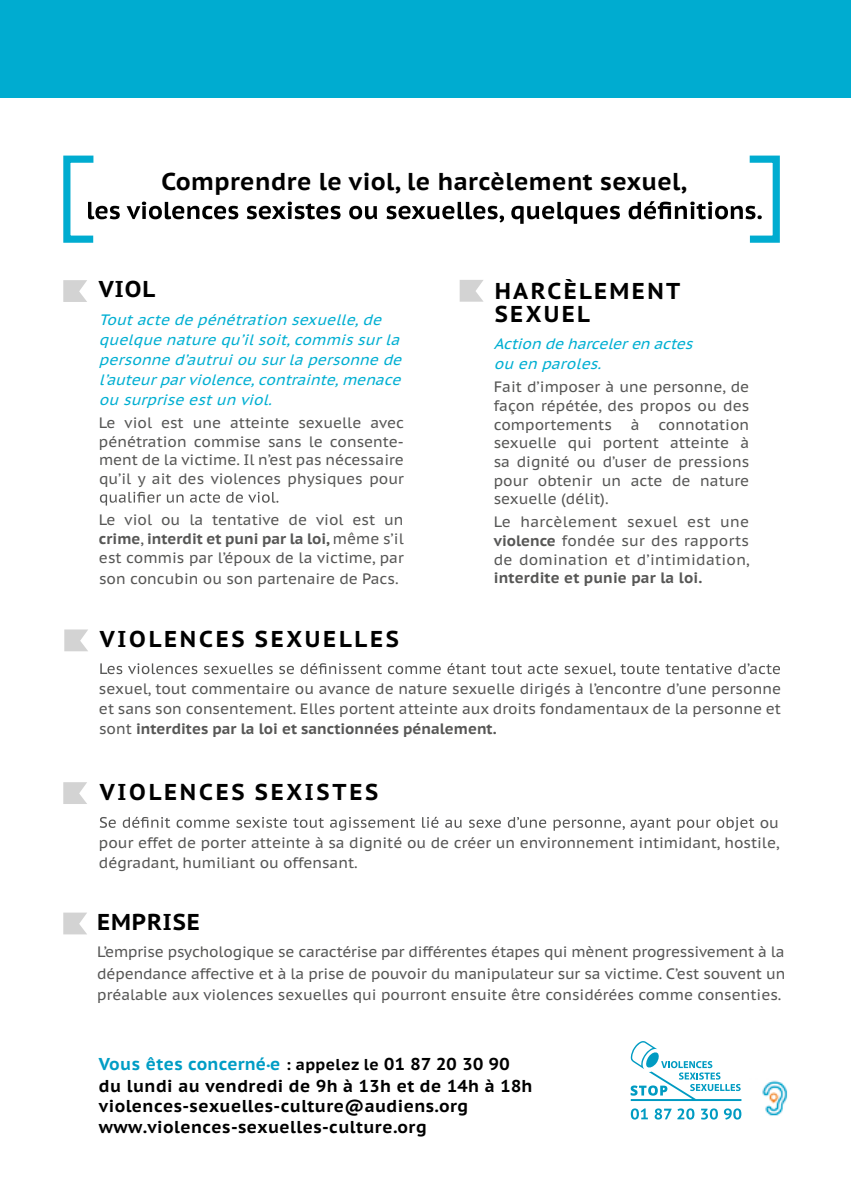
<style>
.page{position:relative;width:851px;height:1191px;background:#fff}
.page>*{position:absolute;margin:0;border:0;box-sizing:border-box;transform-origin:0 0}
.t1{font:700 24.4px "PT Sans Caption";letter-spacing:.015em;color:#000}
.t2{font:700 23px/23px "PT Sans Caption";letter-spacing:.12em;color:#000}
.t3{font:700 23px "PT Sans Caption";letter-spacing:.04em;color:#000}
.t4{font:700 17.2px/21px "PT Sans Caption";letter-spacing:.025em;color:#000}
.t5{font:15px/18.6px "PT Sans Caption";color:#575756;text-align:justify}
.t6{font:italic 15px/20px "PT Sans Caption";color:#00afd2}
.t7{font:700 15px "PT Sans Caption";letter-spacing:.01em;color:#575756}
.s1{font-weight:700}
.s2{color:#009dc5}
.s3{font-size:15.8px}
</style>
<div class="page">
<svg style="left:63px;top:280px;width:24px;height:22px"></svg>
<svg style="left:64px;top:629px;width:24px;height:22px"></svg>
<svg style="left:459px;top:280px;width:24px;height:22px"></svg>
<svg style="left:63px;top:156px;width:716px;height:87px"></svg>
<svg style="left:100px;top:492px;width:178px;height:13px"></svg>
<svg style="left:100px;top:663px;width:679px;height:13px"></svg>
<svg style="left:63px;top:782px;width:24px;height:22px"></svg>
<svg style="left:63px;top:912px;width:24px;height:22px"></svg>
<svg style="left:100px;top:817px;width:654px;height:14px"></svg>
<img style="left:762px;top:1080px;width:26px;height:36px">
<div style="left:0;top:0;width:850px;height:98px;background:#00acd0"></div>
<svg style="left:630px;top:1108px;width:17px;height:11px"></svg>
<svg style="left:654px;top:1108px;width:17px;height:11px"></svg>
<svg style="left:677px;top:1108px;width:17px;height:11px"></svg>
<svg style="left:701px;top:1108px;width:16px;height:11px"></svg>
<svg style="left:723px;top:1108px;width:18px;height:11px"></svg>
<svg style="left:630px;top:1041px;width:111px;height:60px"></svg>
<h1 class="t1" style="left:161px;top:165px;width:527px">Comprendre le viol, le harcèlement sexuel,</h1>
<h2 class="t2" style="left:99px;top:277px;width:58px">VIOL</h2>
<p class="t6" style="left:99px;top:309px;width:309px">Toutacte de pénétration sexuelle, de quelque nature qu’ilsoit, commissurla personne d’autruiou surlapersonne de l’auteurparviolence, contrainte,menace ou surprise estun viol.</p>
<p class="t5" style="left:99px;top:413px;width:306px">Le viol est une atteinte sexuelle avec pénétration commise sans le consente&shy;ment de la victime. Il n’est pas nécessaire qu’il y ait des violences physiques pour</p>
<p class="t5" style="left:99px;top:510px;width:306px">Le viol ou la tentative de viol est un <span class="s1">crime</span>, <span class="s1">interdit et puni par la loi,</span> même s’il est commis par l’époux de la victime, par</p>
<p class="t5" style="left:99px;top:569px;width:301px">son concubin ou son partenaire de Pacs.</p>
<h2 class="t2" style="left:494px;top:279px;width:187px">HARCÈLEMENT<br>SEXUEL</h2>
<p class="t6" style="left:493px;top:334px;width:205px">Actiondeharcelerenactes ou en paroles.</p>
<p class="t5" style="left:493px;top:377px;width:257px">Fait d’imposer à une personne, de façon répétée, des propos ou des comportements à connotation sexuelle qui portent atteinte à sa dignité ou d’user de pressions pour obtenir un acte de nature sexuelle (délit).</p>
<p class="t5" style="left:493px;top:512px;width:257px">Le harcèlement sexuel est une <span class="s1">violence</span> fondée sur des rapports de domination et d’intimidation,</p>
<p class="t7" style="left:493px;top:568px;width:210px">interdite et punie par la loi.</p>
<h2 class="t2" style="left:100px;top:626px;width:300px">VIOLENCES SEXUELLES</h2>
<p class="t5" style="left:99px;top:678px;width:683px;line-height:20px">sexuel, tout commentaire ou avance de nature sexuelle dirigés à l’encontre d’une personne et sans son consentement. Elles portent atteinte aux droits fondamentaux de la personne et sont <span class="s1">interdites par la loi et sanctionnées pénalement.</span></p>
<h2 class="t2" style="left:100px;top:780px;width:280px">VIOLENCES SEXISTES</h2>
<p class="t5" style="left:99px;top:812px;width:681px;line-height:20px;text-indent:660px">ou pour effet de porter atteinte à sa dignité ou de créer un environnement intimidant, hostile, dégradant, humiliant ou offensant.</p>
<h2 class="t3" style="left:97px;top:906px;width:104px">EMPRISE</h2>
<p class="t5" style="left:97px;top:940px;width:689px;line-height:21.6px">L’emprise psychologique se caractérise par différentes étapes qui mènent progressivement à la dépendance affective et à la prise de pouvoir du manipulateur sur sa victime. C’est souvent un préalable aux violences sexuelles qui pourront ensuite être considérées comme consenties.</p>
<p class="t4" style="left:99px;top:1053px;width:435px"><span class="s2">Vous êtes concerné</span><sup>.</sup><span class="s2">e</span> <span class="s3">: appelez le</span> 01 87 20 30 90 du lundi au vendredi de 9h à 13h et de 14h à 18h violences-sexuelles-culture@audiens.org www.violences-sexuelles-culture.org</p>
</div>
